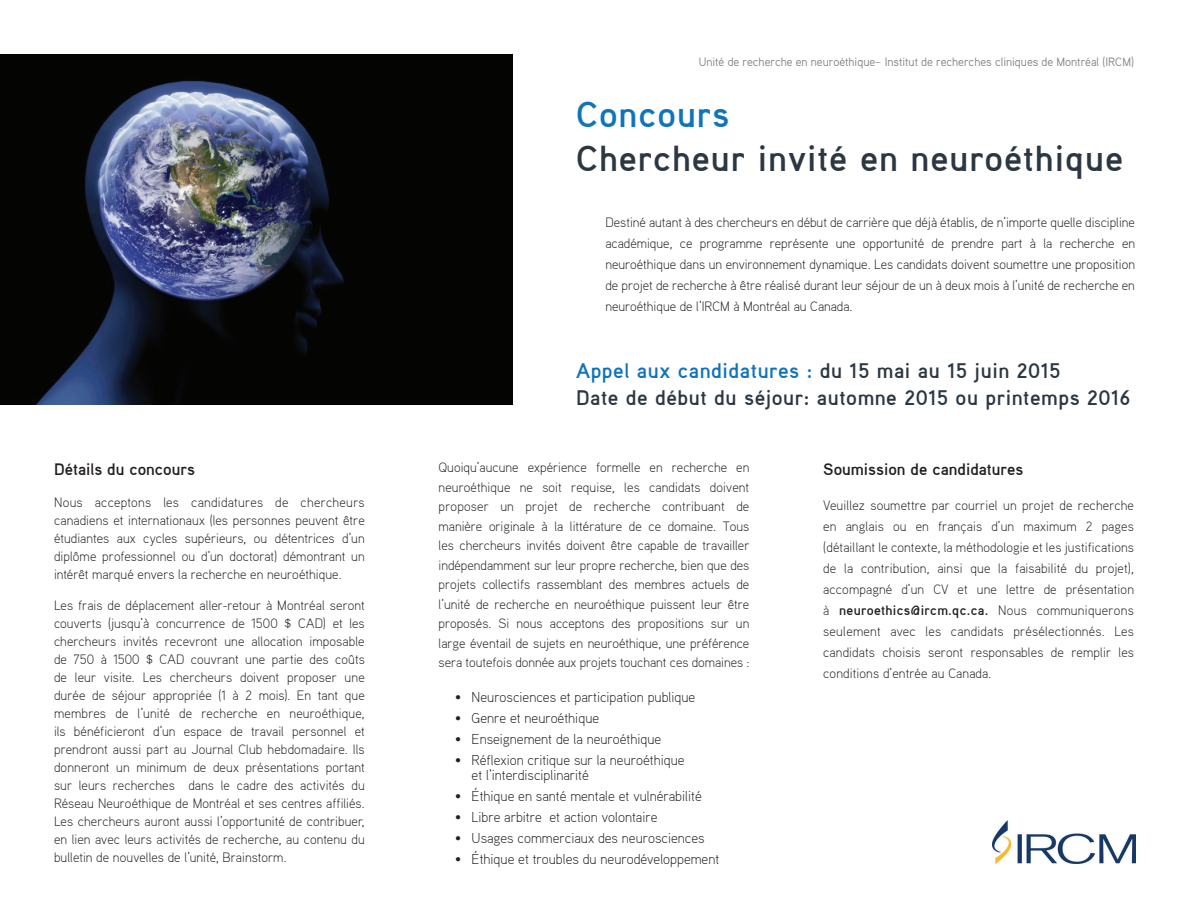
<style>
.page{position:relative;width:1188px;height:918px;background:#fff}
.page>*{position:absolute;margin:0;border:0;box-sizing:border-box;transform-origin:0 0}
.t1{font:700 36px "Aaux";letter-spacing:.025em;color:#2b3743}
.t2{font:700 36px "Aaux";letter-spacing:.025em;color:#1074bc}
.t3{font:700 21px/27px "Aaux";letter-spacing:.025em;color:#2b3743}
.t4{font:700 16.5px "Aaux";color:#231f20}
.t5{font:300 14.25px/15px "Aaux";color:#231f20}
.t6{font:300 13.5px/18px "Aaux";color:#231f20;text-align:justify}
.t7{font:12px "Aaux";color:#808285}
.s1{color:#1074bc}
.s2{font-weight:700}
</style>
<div class="page">
<div style="left:0;top:54px;width:513px;height:351px;background:#040503"></div>
<img style="left:35px;top:80px;width:309px;height:325px">
<img style="left:993px;top:820px;width:142px;height:44px">
<p class="t4" style="left:54px;top:459px;width:143px">Détails du concours</p>
<p class="t6" style="left:54px;top:493px;width:312px">Nous acceptons les candidatures de chercheurs canadiens et internationaux (les personnes peuvent être étudiantes aux cycles supérieurs, ou détentrices d’un diplôme professionnel ou d’un doctorat) démontrant un intérêt marqué envers la recherche en neuroéthique.</p>
<p class="t6" style="left:54px;top:596px;width:312px">Les frais de déplacement aller-retour à Montréal seront couverts (jusqu’à concurrence de 1500 $ CAD) et les chercheurs invités recevront une allocation imposable de 750 à 1500 $ CAD couvrant une partie des coûts de leur visite. Les chercheurs doivent proposer une durée de séjour appropriée (1 à 2 mois). En tant que membres de l’unité de recherche en neuroéthique, ils bénéficieront d’un espace de travail personnel et prendront aussi part au Journal Club hebdomadaire. Ils donneront un minimum de deux présentations portant sur leurs recherches dans le cadre des activités du Réseau Neuroéthique de Montréal et ses centres affiliés.<br>Les chercheurs auront aussi l’opportunité de contribuer, en lien avec leurs activités de recherche, au contenu du bulletin de nouvelles de l’unité, Brainstorm.</p>
<p class="t7" style="left:699px;top:54px;width:437px">Unité de recherche en neuroéthique– Institut de recherches cliniques de Montréal (IRCM)</p>
<h1 class="t2" style="left:576px;top:92px;width:155px">Concours</h1>
<h1 class="t1" style="left:576px;top:135px;width:549px">Chercheur invité en neuroéthique</h1>
<p class="t6" style="left:605px;top:211px;width:531px;line-height:21px">Destiné autant à des chercheurs en début de carrière que déjà établis, de n’importe quelle discipline académique, ce programme représente une opportunité de prendre part à la recherche en neuroéthique dans un environnement dynamique. Les candidats doivent soumettre une proposition de projet de recherche à être réalisé durant leur séjour de un à deux mois à l’unité de recherche en neuroéthique de l’IRCM à Montréal au Canada.</p>
<h2 class="t3" style="left:576px;top:356px;width:556px"><span class="s1">Appel aux candidatures :</span> du 15 mai au 15 juin 2015<br>Date de début du séjour: automne 2015 ou printemps 2016</h2>
<p class="t6" style="left:439px;top:458px;width:312px;line-height:19.5px">Quoiqu’aucune expérience formelle en recherche en neuroéthique ne soit requise, les candidats doivent proposer un projet de recherche contribuant de manière originale à la littérature de ce domaine. Tous les chercheurs invités doivent être capable de travailler indépendamment sur leur propre recherche, bien que des projets collectifs rassemblant des membres actuels de l’unité de recherche en neuroéthique puissent leur être proposés. Si nous acceptons des propositions sur un large éventail de sujets en neuroéthique, une préférence sera toutefois donnée aux projets touchant ces domaines :</p>
<p class="t5" style="left:455px;top:689px;width:242px">• Neurosciences et participation publique</p>
<p class="t5" style="left:455px;top:710px;width:146px">• Genre et neuroéthique</p>
<p class="t5" style="left:455px;top:731px;width:208px">• Enseignement de la neuroéthique</p>
<p class="t5" style="left:472px;top:752px;width:214px;text-indent:-17px">• Réflexion critique sur la neuroéthique et l’interdisciplinarité</p>
<p class="t5" style="left:455px;top:788px;width:248px">• Éthique en santé mentale et vulnérabilité</p>
<p class="t5" style="left:455px;top:809px;width:204px">• Libre arbitre et action volontaire</p>
<p class="t5" style="left:455px;top:830px;width:251px">• Usages commerciaux des neurosciences</p>
<p class="t5" style="left:455px;top:851px;width:266px">• Éthique et troubles du neurodéveloppement</p>
<p class="t4" style="left:823px;top:459px;width:202px">Soumission de candidatures</p>
<p class="t6" style="left:823px;top:494px;width:312px;line-height:21px">Veuillez soumettre par courriel un projet de recherche en anglais ou en français d’un maximum 2 pages (détaillant le contexte, la méthodologie et les justifications de la contribution, ainsi que la faisabilité du projet), accompagné d’un CV et une lettre de présentation à <span class="s2">neuroethics@ircm.qc.ca.</span> Nous communiquerons seulement avec les candidats présélectionnés. Les candidats choisis seront responsables de remplir les conditions d’entrée au Canada.</p>
</div>
